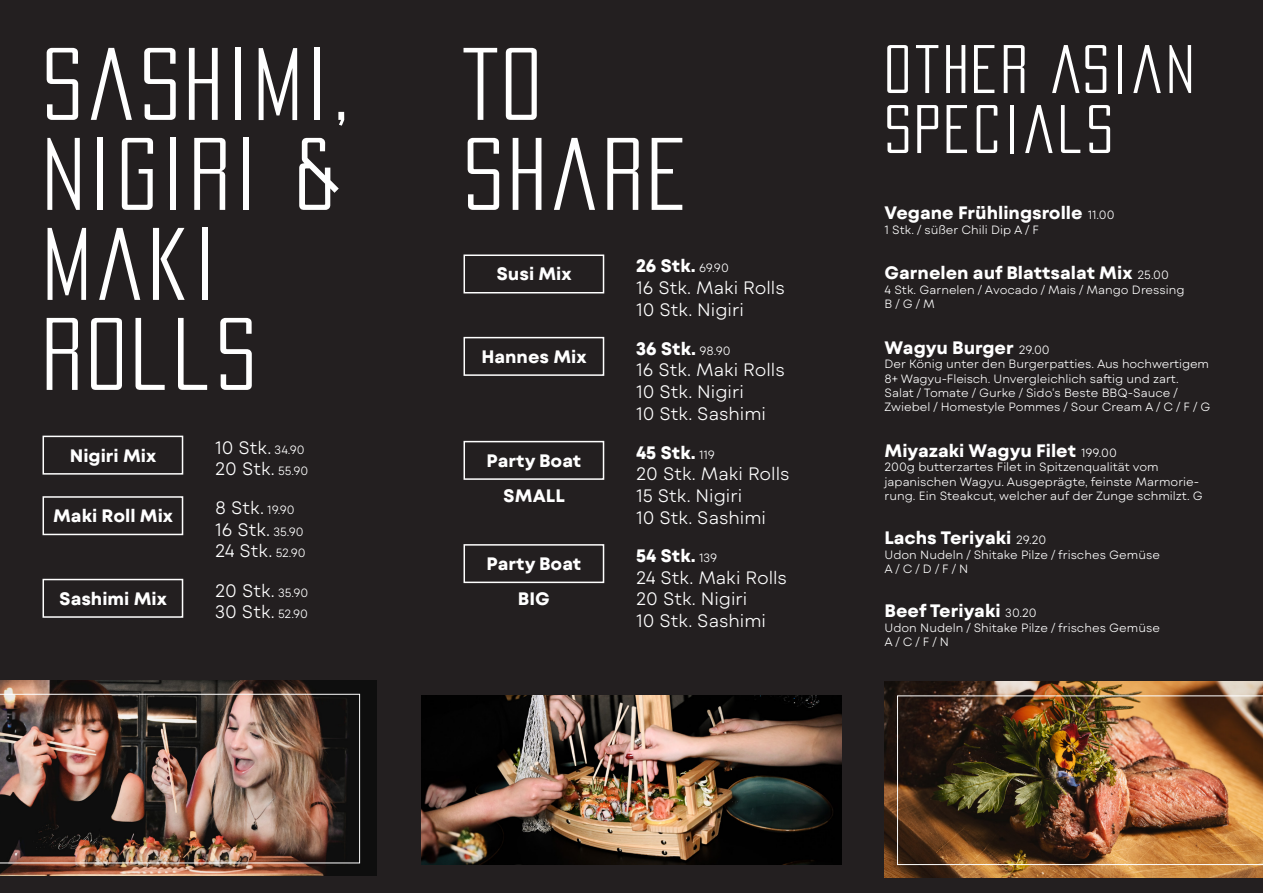
<style>
.page{position:relative;width:1263px;height:893px;background:#231f20}
.page>*{position:absolute;margin:0;border:0;box-sizing:border-box;transform-origin:0 0}
.t1{font:condensed 90px/90px "Pacifica";letter-spacing:.05em;color:#fff}
.t2{font:condensed 60px/60px "Pacifica";letter-spacing:.05em;color:#fff}
.t3{font:18px/21.6px "Mont Blanc Var";color:#fff}
.t4{font:12px/14.4px "Mont Blanc Var";color:#fff}
.s1{font-size:12px}
</style>
<div class="page">
<div style="left:43px;top:496px;width:140px;height:39px;border:2px solid #fff"></div>
<div style="left:43px;top:579px;width:140px;height:39px;border:2px solid #fff"></div>
<div style="left:43px;top:436px;width:140px;height:39px;border:2px solid #fff"></div>
<div style="left:463px;top:254px;width:141px;height:39px;border:2px solid #fff"></div>
<div style="left:463px;top:337px;width:141px;height:39px;border:2px solid #fff"></div>
<div style="left:463px;top:441px;width:141px;height:39px;border:2px solid #fff"></div>
<div style="left:463px;top:544px;width:141px;height:39px;border:2px solid #fff"></div>
<img style="left:0;top:680px;width:376px;height:196px">
<img style="left:884px;top:682px;width:379px;height:195px">
<img style="left:897px;top:696px;width:366px;height:169px">
<img style="left:421px;top:695px;width:421px;height:170px">
<img style="left:0;top:694px;width:360px;height:169px">
<h1 class="t1" style="left:43px;top:42px;width:307px">SASHIMI,<br>NIGIRI &amp;<br>MAKI<br>ROLLS</h1>
<p class="t3" style="left:70px;top:446px;width:88px">Nigiri Mix</p>
<p class="t3" style="left:53px;top:505px;width:121px">Maki Roll Mix</p>
<p class="t3" style="left:59px;top:588px;width:109px">Sashimi Mix</p>
<p class="t3" style="left:215px;top:437px;width:95px">10 Stk. <span class="s1">34.90<br></span>20 Stk. <span class="s1">55.90</span></p>
<p class="t3" style="left:215px;top:497px;width:92px">8 Stk. <span class="s1">19.90<br></span>16 Stk. <span class="s1">35.90<br></span>24 Stk. <span class="s1">52.90</span></p>
<p class="t3" style="left:215px;top:580px;width:95px">20 Stk. <span class="s1">35.90<br></span>30 Stk. <span class="s1">52.90</span></p>
<h1 class="t1" style="left:463px;top:42px;width:226px">TO<br>SHARE</h1>
<h2 class="t2" style="left:884px;top:41px;width:311px">OTHER ASIAN<br>SPECIALS</h2>
<p class="t3" style="left:884px;top:203px;width:231px">Vegane Frühlingsrolle <span class="s1">11.00</span></p>
<p class="t4" style="left:884px;top:223px;width:156px">1 Stk. / süßer Chili Dip A / F</p>
<p class="t3" style="left:884px;top:263px;width:286px">Garnelen auf Blattsalat Mix <span class="s1">25.00</span></p>
<p class="t4" style="left:884px;top:283px;width:301px">4 Stk. Garnelen / Avocado / Mais / Mango Dressing<br>B / G / M</p>
<p class="t3" style="left:884px;top:337px;width:167px">Wagyu Burger <span class="s1">29.00</span></p>
<p class="t4" style="left:884px;top:357px;width:327px">Der König unter den Burgerpatties. Aus hochwertigem 8+ Wagyu-Fleisch. Unvergleichlich saftig und zart.<br>Salat / Tomate / Gurke / Sido‘s Beste BBQ-Sauce / Zwiebel / Homestyle Pommes / Sour Cream A / C / F / G</p>
<p class="t3" style="left:884px;top:440px;width:234px">Miyazaki Wagyu Filet <span class="s1">199.00</span></p>
<p class="t4" style="left:884px;top:460px;width:320px">200g butterzartes Filet in Spitzenqualität vom japanischen Wagyu. Ausgeprägte, feinste Marmorie&shy;rung. Ein Steakcut, welcher auf der Zunge schmilzt. G</p>
<p class="t3" style="left:884px;top:528px;width:163px">Lachs Teriyaki <span class="s1">29.20</span></p>
<p class="t4" style="left:884px;top:548px;width:277px">Udon Nudeln / Shitake Pilze / frisches Gemüse<br>A / C / D / F / N</p>
<p class="t3" style="left:884px;top:600px;width:154px">Beef Teriyaki <span class="s1">30.20</span></p>
<p class="t4" style="left:884px;top:620px;width:277px">Udon Nudeln / Shitake Pilze / frisches Gemüse<br>A / C / F / N</p>
<p class="t3" style="left:636px;top:256px;width:150px">26 Stk. <span class="s1">69.90<br></span>16 Stk. Maki Rolls<br>10 Stk. Nigiri</p>
<p class="t3" style="left:636px;top:338px;width:150px">36 Stk. <span class="s1">98.90<br></span>16 Stk. Maki Rolls<br>10 Stk. Nigiri<br>10 Stk. Sashimi</p>
<p class="t3" style="left:636px;top:442px;width:155px">45 Stk. <span class="s1">119<br></span>20 Stk. Maki Rolls<br>15 Stk. Nigiri<br>10 Stk. Sashimi</p>
<p class="t3" style="left:496px;top:263px;width:77px">Susi Mix</p>
<p class="t3" style="left:481px;top:346px;width:107px">Hannes Mix</p>
<p class="t3" style="left:486px;top:443px;width:96px;line-height:35.4px;text-align:center">Party Boat<br>SMALL</p>
<p class="t3" style="left:636px;top:545px;width:152px">54 Stk. <span class="s1">139<br></span>24 Stk. Maki Rolls<br>20 Stk. Nigiri<br>10 Stk. Sashimi</p>
<p class="t3" style="left:486px;top:546px;width:96px;line-height:35.4px;text-align:center">Party Boat<br>BIG</p>
</div>
